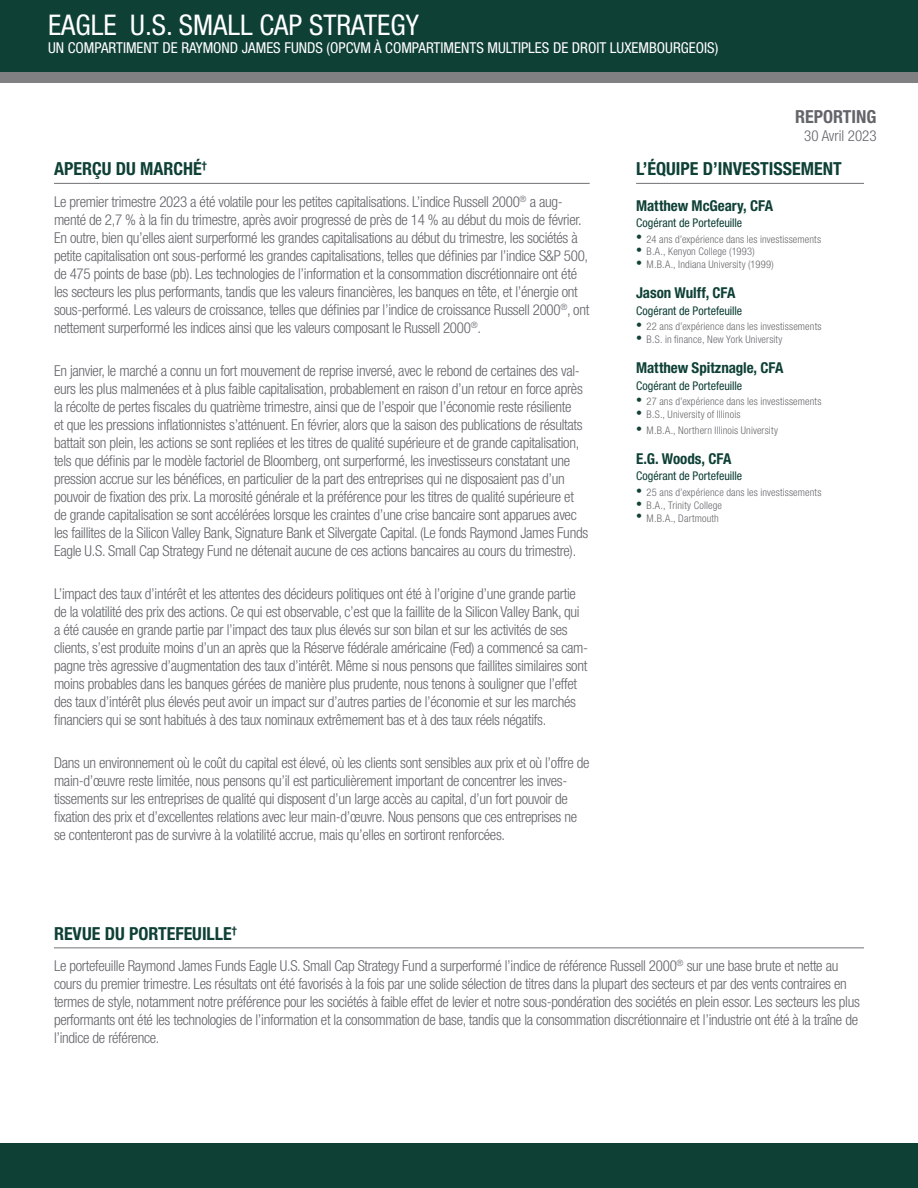
<style>
.page{position:relative;width:918px;height:1188px;background:#fff}
.page>*{position:absolute;margin:0;border:0;box-sizing:border-box;transform-origin:0 0}
.t1{font:condensed 28.5px "Helvetica Neue LT Std";color:#fff}
.Header__Bottom_Line{font:700 condensed 18px "Helvetica Neue LT Std";color:#0e4036}
.t2{font:700 condensed 18px "Helvetica Neue LT Std";color:#63656a}
.t3{font:300 condensed 15px/18px "Helvetica Neue LT Std";letter-spacing:-.02em;color:#63656a}
.t4{font:condensed 15px "Helvetica Neue LT Std";color:#fff}
.S__01__Names_Title{font:700 condensed 15px "Helvetica Neue LT Std";letter-spacing:-.005em;color:#0e4036}
.S__01__Names_Title-2{font:700 condensed 15px "Helvetica Neue LT Std";letter-spacing:-.005em;color:#0e4035}
.t5{font:300 condensed 15px "Helvetica Neue LT Std";color:#63656a}
.S__01__Names_Subtitl{font:condensed 12px "Helvetica Neue LT Std";color:#0e4036}
.t6{font:300 condensed 10.5px "Helvetica Neue LT Std";letter-spacing:.015em;color:#68696c}
.s1{font-weight:100;font-size:12px;color:#124137}
</style>
<div class="page">
<div style="left:0;top:1143px;width:918px;height:45px;background:#0e4036"></div>
<hr style="left:636px;top:183px;width:228px;height:1px;background:#808285">
<div style="left:0;top:24px;width:918px;height:58px;background:#808083"></div>
<div style="left:0;top:0;width:918px;height:72px;background:#0e4036"></div>
<hr style="left:54px;top:947px;width:810px;height:1px;background:#808285">
<hr style="left:54px;top:183px;width:536px;height:1px;background:#808285">
<p class="t1" style="left:48px;top:9px;width:372px">EAGLE U.S. SMALL CAP STRATEGY</p>
<p class="t4" style="left:48px;top:39px;width:672px">UN COMPARTIMENT DE RAYMOND JAMES FUNDS (OPCVM À COMPARTIMENTS MULTIPLES DE DROIT LUXEMBOURGEOIS)</p>
<p class="t2" style="left:795px;top:106px;width:83px">REPORTING</p>
<p class="t5" style="left:804px;top:127px;width:74px">30 Avril 2023</p>
<p class="Header__Bottom_Line" style="left:54px;top:158px;width:154px">APERÇU DU MARCHÉ<sup>†</sup></p>
<p class="t3" style="left:54px;top:192px;width:537px">Le premier trimestre 2023 a été volatile pour les petites capitalisations. L’indice Russell 2000<sup>®</sup> a aug&shy;menté de 2,7 % à la fin du trimestre, après avoir progressé de près de 14 % au début du mois de février.<br>En outre, bien qu’elles aient surperformé les grandes capitalisations au début du trimestre, les sociétés à petite capitalisation ont sous-performé les grandes capitalisations, telles que définies par l’indice S&amp;P 500, de 475 points de base (pb). Les technologies de l’information et la consommation discrétionnaire ont été les secteurs les plus performants, tandis que les valeurs financières, les banques en tête, et l’énergie ont sous-performé. Les valeurs de croissance, telles que définies par l’indice de croissance Russell 2000<sup>®</sup>, ont nettement surperformé les indices ainsi que les valeurs composant le Russell 2000<sup>®</sup>.</p>
<p class="t3" style="left:54px;top:361px;width:536px">En janvier, le marché a connu un fort mouvement de reprise inversé, avec le rebond de certaines des val&shy;eurs les plus malmenées et à plus faible capitalisation, probablement en raison d’un retour en force après la récolte de pertes fiscales du quatrième trimestre, ainsi que de l’espoir que l’économie reste résiliente<br>et que les pressions inflationnistes s’atténuent. En février, alors que la saison des publications de résultats battait son plein, les actions se sont repliées et les titres de qualité supérieure et de grande capitalisation, tels que définis par le modèle factoriel de Bloomberg, ont surperformé, les investisseurs constatant une pression accrue sur les bénéfices, en particulier de la part des entreprises qui ne disposaient pas d’un pouvoir de fixation des prix. La morosité générale et la préférence pour les titres de qualité supérieure et de grande capitalisation se sont accélérées lorsque les craintes d’une crise bancaire sont apparues avec les faillites de la Silicon Valley Bank, Signature Bank et Silvergate Capital. (Le fonds Raymond James Funds Eagle U.S. Small Cap Strategy Fund ne détenait aucune de ces actions bancaires au cours du trimestre).</p>
<p class="t3" style="left:54px;top:584px;width:536px">L’impact des taux d’intérêt et les attentes des décideurs politiques ont été à l’origine d’une grande partie de la volatilité des prix des actions. Ce qui est observable, c’est que la faillite de la Silicon Valley Bank, qui a été causée en grande partie par l’impact des taux plus élevés sur son bilan et sur les activités de ses clients, s’est produite moins d’un an après que la Réserve fédérale américaine (Fed) a commencé sa cam&shy;pagne très agressive d’augmentation des taux d’intérêt. Même si nous pensons que faillites similaires sont moins probables dans les banques gérées de manière plus prudente, nous tenons à souligner que l’effet des taux d’intérêt plus élevés peut avoir un impact sur d’autres parties de l’économie et sur les marchés financiers qui se sont habitués à des taux nominaux extrêmement bas et à des taux réels négatifs.</p>
<p class="t3" style="left:54px;top:754px;width:537px">Dans un environnement où le coût du capital est élevé, où les clients sont sensibles aux prix et où l’offre de main-d’œuvre reste limitée, nous pensons qu’il est particulièrement important de concentrer les inves&shy;tissements sur les entreprises de qualité qui disposent d’un large accès au capital, d’un fort pouvoir de fixation des prix et d’excellentes relations avec leur main-d’œuvre. Nous pensons que ces entreprises ne se contenteront pas de survivre à la volatilité accrue, mais qu’elles en sortiront renforcées.</p>
<p class="Header__Bottom_Line" style="left:636px;top:158px;width:207px">L’ÉQUIPE D’INVESTISSEMENT</p>
<p class="S__01__Names_Title" style="left:636px;top:196px;width:139px">Matthew McGeary, CFA</p>
<p class="S__01__Names_Subtitl" style="left:636px;top:216px;width:108px">Cogérant de Portefeuille</p>
<p class="t6" style="left:636px;top:233px;width:186px"><span class="s1">•</span> 24 ans d’expérience dans les investissements</p>
<p class="t6" style="left:636px;top:246px;width:120px"><span class="s1">•</span> B.A., Kenyon College (1993)</p>
<p class="t6" style="left:636px;top:258px;width:139px"><span class="s1">•</span> M.B.A., Indiana University (1999)</p>
<p class="S__01__Names_Title" style="left:636px;top:284px;width:101px">Jason Wulff, CFA</p>
<p class="S__01__Names_Subtitl" style="left:636px;top:303px;width:108px">Cogérant de Portefeuille</p>
<p class="t6" style="left:636px;top:321px;width:187px"><span class="s1">•</span> 22 ans d’expérience dans les investissements</p>
<p class="t6" style="left:636px;top:333px;width:148px"><span class="s1">•</span> B.S. in finance, New York University</p>
<p class="S__01__Names_Title" style="left:636px;top:359px;width:149px">Matthew Spitznagle, CFA</p>
<p class="S__01__Names_Subtitl" style="left:636px;top:378px;width:108px">Cogérant de Portefeuille</p>
<p class="t6" style="left:636px;top:396px;width:187px"><span class="s1">•</span> 27 ans d’expérience dans les investissements</p>
<p class="t6" style="left:636px;top:408px;width:106px"><span class="s1">•</span> B.S., University of Illinois</p>
<p class="t6" style="left:636px;top:424px;width:143px"><span class="s1">•</span> M.B.A., Northern Illinois University</p>
<p class="S__01__Names_Title-2" style="left:636px;top:449px;width:97px">E.G. Woods, CFA</p>
<p class="S__01__Names_Subtitl" style="left:636px;top:469px;width:108px">Cogérant de Portefeuille</p>
<p class="t6" style="left:636px;top:486px;width:187px"><span class="s1">•</span> 25 ans d’expérience dans les investissements</p>
<p class="t6" style="left:636px;top:499px;width:87px"><span class="s1">•</span> B.A., Trinity College</p>
<p class="t6" style="left:636px;top:512px;width:84px"><span class="s1">•</span> M.B.A., Dartmouth</p>
<p class="Header__Bottom_Line" style="left:54px;top:922px;width:185px">REVUE DU PORTEFEUILLE<sup>†</sup></p>
<p class="t3" style="left:54px;top:957px;width:807px">Le portefeuille Raymond James Funds Eagle U.S. Small Cap Strategy Fund a surperformé l’indice de référence Russell 2000<sup>®</sup> sur une base brute et nette au cours du premier trimestre. Les résultats ont été favorisés à la fois par une solide sélection de titres dans la plupart des secteurs et par des vents contraires en termes de style, notamment notre préférence pour les sociétés à faible effet de levier et notre sous-pondération des sociétés en plein essor. Les secteurs les plus performants ont été les technologies de l’information et la consommation de base, tandis que la consommation discrétionnaire et l’industrie ont été à la traîne de l’indice de référence.</p>
</div>
